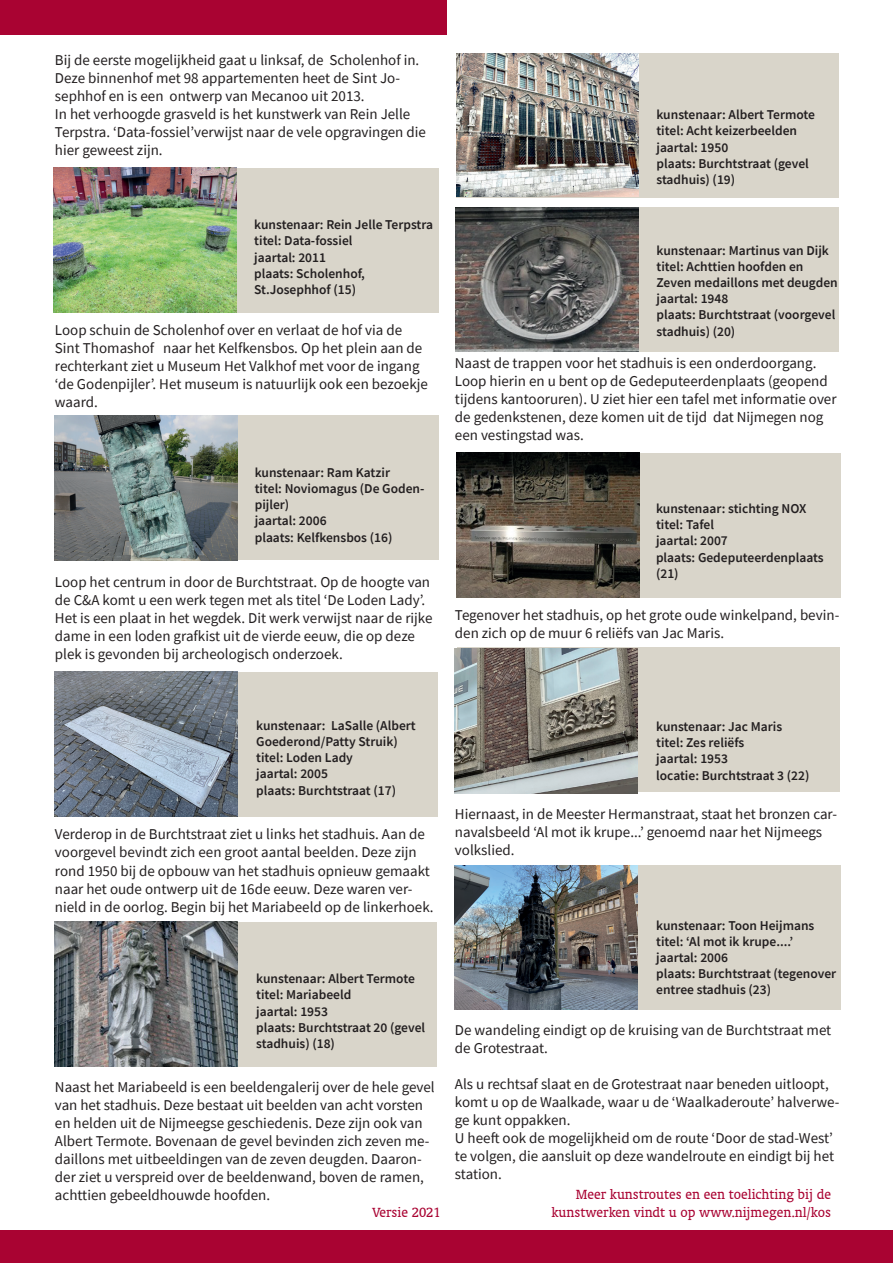
<style>
.page{position:relative;width:893px;height:1263px;background:#fff}
.page>*{position:absolute;margin:0;border:0;box-sizing:border-box;transform-origin:0 0}
.t1{font:15px/18px "Source Sans Pro";color:#231f20}
.t2{font:15px "Oranda BT";color:#a90332}
.t3{font:600 13.5px/16.2px "Source Sans Pro";color:#231f20}
</style>
<div class="page">
<div style="left:56px;top:168px;width:382px;height:145px;background:#d9d5ca"></div>
<img style="left:53px;top:168px;width:183px;height:145px">
<div style="left:56px;top:416px;width:382px;height:144px;background:#d9d5ca"></div>
<img style="left:54px;top:416px;width:183px;height:144px">
<div style="left:55px;top:672px;width:383px;height:144px;background:#d9d5ca"></div>
<img style="left:55px;top:672px;width:183px;height:144px">
<div style="left:54px;top:922px;width:383px;height:144px;background:#d9d5ca"></div>
<img style="left:55px;top:922px;width:183px;height:144px">
<div style="left:456px;top:53px;width:382px;height:145px;background:#d9d5ca"></div>
<img style="left:457px;top:53px;width:181px;height:144px">
<div style="left:456px;top:207px;width:382px;height:145px;background:#d9d5ca"></div>
<img style="left:456px;top:207px;width:183px;height:145px">
<div style="left:458px;top:453px;width:382px;height:144px;background:#d9d5ca"></div>
<img style="left:457px;top:453px;width:183px;height:144px">
<div style="left:457px;top:647px;width:382px;height:145px;background:#d9d5ca"></div>
<img style="left:455px;top:648px;width:183px;height:145px">
<div style="left:458px;top:865px;width:382px;height:144px;background:#d9d5ca"></div>
<img style="left:455px;top:865px;width:183px;height:144px">
<div style="left:0;top:0;width:446px;height:34px;background:#a90332"></div>
<div style="left:0;top:1230px;width:893px;height:33px;background:#a90332"></div>
<p class="t1" style="left:55px;top:51px;width:372px">Bij de eerste mogelijkheid gaat u linksaf, de Scholenhof in.<br>Deze binnenhof met 98 appartementen heet de Sint Jo&shy;sephhof en is een ontwerp van Mecanoo uit 2013.<br>In het verhoogde grasveld is het kunstwerk van Rein Jelle Terpstra. ‘Data-fossiel’verwijst naar de vele opgravingen die hier geweest zijn.</p>
<p class="t3" style="left:254px;top:216px;width:180px">kunstenaar: Rein Jelle Terpstra titel: Data-fossiel<br>jaartal: 2011<br>plaats: Scholenhof,<br>St.Josephhof (15)</p>
<p class="t1" style="left:55px;top:321px;width:374px">Loop schuin de Scholenhof over en verlaat de hof via de Sint Thomashof naar het Kelfkensbos. Op het plein aan de rechterkant ziet u Museum Het Valkhof met voor de ingang ‘de Godenpijler’. Het museum is natuurlijk ook een bezoekje waard.</p>
<p class="t3" style="left:255px;top:464px;width:171px">kunstenaar: Ram Katzir<br>titel: Noviomagus (De Goden&shy;pijler)<br>jaartal: 2006<br>plaats: Kelfkensbos (16)</p>
<p class="t1" style="left:55px;top:573px;width:379px">Loop het centrum in door de Burchtstraat. Op de hoogte van de C&amp;A komt u een werk tegen met als titel ‘De Loden Lady’.<br>Het is een plaat in het wegdek. Dit werk verwijst naar de rijke dame in een loden grafkist uit de vierde eeuw, die op deze plek is gevonden bij archeologisch onderzoek.</p>
<p class="t3" style="left:656px;top:106px;width:160px">kunstenaar: Albert Termote titel: Acht keizerbeelden jaartal: 1950<br>plaats: Burchtstraat (gevel stadhuis) (19)</p>
<p class="t3" style="left:657px;top:242px;width:183px">kunstenaar: Martinus van Dijk titel: Achttien hoofden en<br>Zeven medaillons met deugden jaartal: 1948<br>plaats: Burchtstraat (voorgevel stadhuis) (20)</p>
<p class="t1" style="left:455px;top:354px;width:383px">Naast de trappen voor het stadhuis is een onderdoorgang.<br>Loop hierin en u bent op de Gedeputeerdenplaats (geopend tijdens kantooruren). U ziet hier een tafel met informatie over de gedenkstenen, deze komen uit de tijd dat Nijmegen nog een vestingstad was.</p>
<p class="t3" style="left:656px;top:500px;width:169px">kunstenaar: stichting NOX titel: Tafel<br>jaartal: 2007<br>plaats: Gedeputeerdenplaats (21)</p>
<p class="t1" style="left:455px;top:606px;width:386px">Tegenover het stadhuis, op het grote oude winkelpand, bevin&shy;den zich op de muur 6 reliëfs van Jac Maris.</p>
<p class="t3" style="left:256px;top:717px;width:161px">kunstenaar: LaSalle (Albert<br>Goederond/Patty Struik) titel: Loden Lady<br>jaartal: 2005<br>plaats: Burchtstraat (17)</p>
<p class="t1" style="left:55px;top:825px;width:380px">Verderop in de Burchtstraat ziet u links het stadhuis. Aan de voorgevel bevindt zich een groot aantal beelden. Deze zijn rond 1950 bij de opbouw van het stadhuis opnieuw gemaakt naar het oude ontwerp uit de 16de eeuw. Deze waren ver&shy;nield in de oorlog. Begin bij het Mariabeeld op de linkerhoek.</p>
<p class="t3" style="left:256px;top:970px;width:171px">kunstenaar: Albert Termote titel: Mariabeeld<br>jaartal: 1953<br>plaats: Burchtstraat 20 (gevel stadhuis) (18)</p>
<p class="t1" style="left:55px;top:1077px;width:381px">Naast het Mariabeeld is een beeldengalerij over de hele gevel van het stadhuis. Deze bestaat uit beelden van acht vorsten en helden uit de Nijmeegse geschiedenis. Deze zijn ook van Albert Termote. Bovenaan de gevel bevinden zich zeven me&shy;daillons met uitbeeldingen van de zeven deugden. Daaron&shy;der ziet u verspreid over de beeldenwand, boven de ramen, achttien gebeeldhouwde hoofden.</p>
<p class="t3" style="left:656px;top:718px;width:155px">kunstenaar: Jac Maris titel: Zes reliëfs<br>jaartal: 1953<br>locatie: Burchtstraat 3 (22)</p>
<p class="t1" style="left:455px;top:804px;width:384px">Hiernaast, in de Meester Hermanstraat, staat het bronzen car&shy;navalsbeeld ‘Al mot ik krupe...’ genoemd naar het Nijmeegs volkslied.</p>
<p class="t3" style="left:656px;top:917px;width:182px">kunstenaar: Toon Heijmans titel: ‘Al mot ik krupe....’ jaartal: 2006<br>plaats: Burchtstraat (tegenover entree stadhuis (23)</p>
<p class="t1" style="left:455px;top:1020px;width:378px">De wandeling eindigt op de kruising van de Burchtstraat met de Grotestraat.</p>
<p class="t1" style="left:455px;top:1074px;width:386px">Als u rechtsaf slaat en de Grotestraat naar beneden uitloopt, komt u op de Waalkade, waar u de ‘Waalkaderoute’ halverwe&shy;ge kunt oppakken.<br>U heeft ook de mogelijkheid om de route ‘Door de stad-West’ te volgen, die aansluit op deze wandelroute en eindigt bij het station.</p>
<p class="t2" style="left:576px;top:1186px;width:257px">Meer kunstroutes en een toelichting bij de</p>
<p class="t2" style="left:372px;top:1204px;width:70px">Versie 2021</p>
<p class="t2" style="left:551px;top:1204px;width:281px">kunstwerken vindt u op www.nijmegen.nl/kos</p>
</div>
